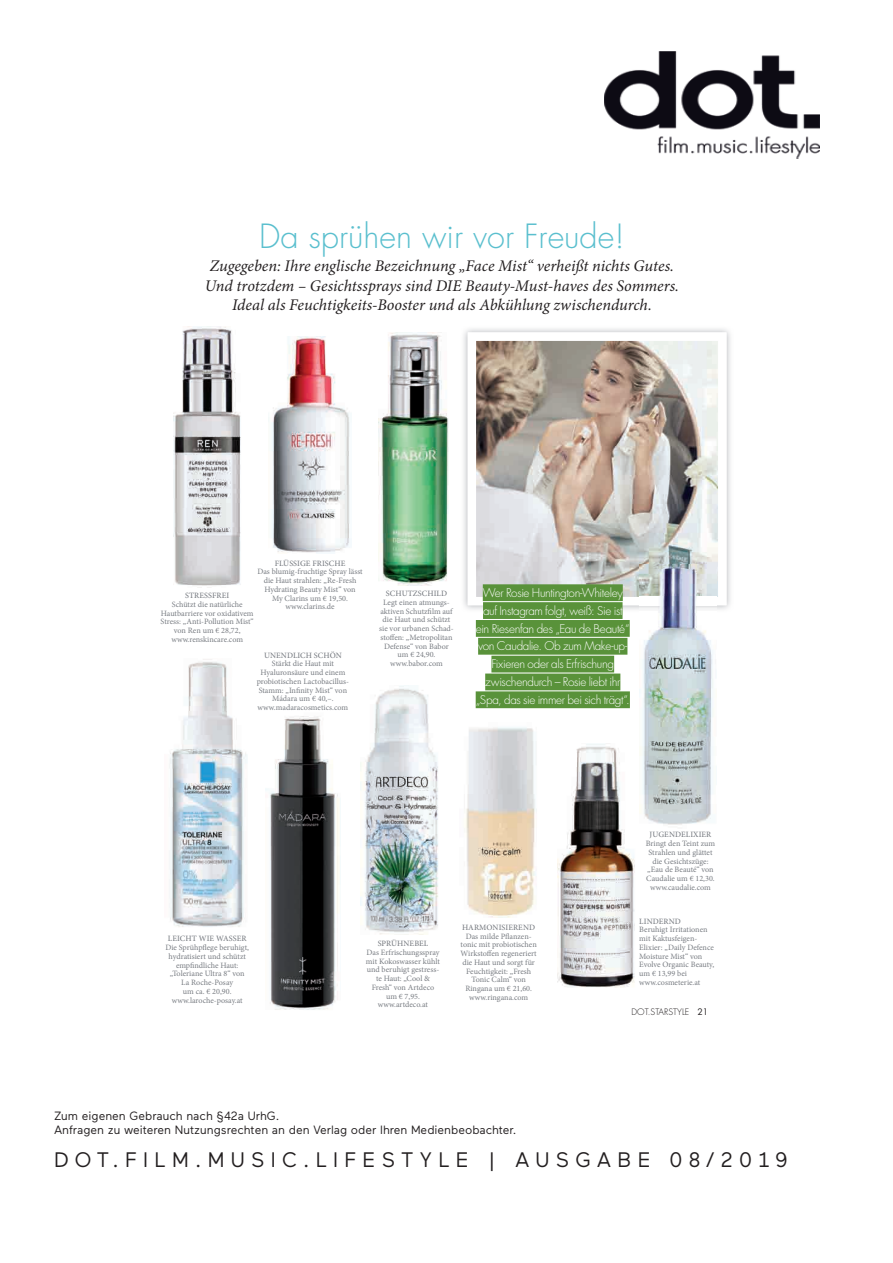
<style>
.page{position:relative;width:893px;height:1263px;background:#fff}
.page>*{position:absolute;margin:0;border:0;box-sizing:border-box;transform-origin:0 0}
.t1{font:300 32.55px "Futura";color:#5abfce}
.t2{font:21px "Maax";letter-spacing:.3em;color:#231f20}
.t3{font:italic 16.2px/19.5px "Minion Pro";letter-spacing:-.005em;color:#231f20;text-align:center}
.t4{font:12px/14.4px "Maax";color:#231f20}
.t5{font:300 11.7px/17.9px "Futura";letter-spacing:-.03em;color:#fff;text-align:center}
.t6{font:300 8.7px "Futura";color:#231f20}
.t7{font:8.1px/8.7px "Minion Pro";color:#787c82;text-align:center}
.t8{font:500 8.1px "Minion Pro";letter-spacing:.01em;color:#787c82}
.s1{font-weight:400}
</style>
<div class="page">
<img style="left:463px;top:328px;width:268px;height:282px">
<svg style="left:468px;top:332px;width:258px;height:273px;background:#c3bbb4"></svg>
<img style="left:640px;top:565px;width:77px;height:260px">
<img style="left:558px;top:744px;width:77px;height:244px">
<img style="left:271px;top:336px;width:79px;height:217px">
<img style="left:379px;top:332px;width:70px;height:254px">
<img style="left:174px;top:326px;width:67px;height:260px">
<img style="left:361px;top:685px;width:77px;height:249px">
<img style="left:266px;top:716px;width:73px;height:294px">
<img style="left:170px;top:659px;width:77px;height:268px">
<img style="left:465px;top:727px;width:72px;height:191px">
<div style="left:483px;top:584px;width:140px;height:17px;background:#59923a"></div>
<div style="left:483px;top:602px;width:140px;height:17px;background:#59923a"></div>
<div style="left:476px;top:620px;width:154px;height:17px;background:#59923a"></div>
<div style="left:478px;top:638px;width:149px;height:17px;background:#59923a"></div>
<div style="left:491px;top:656px;width:123px;height:16px;background:#59923a"></div>
<div style="left:485px;top:673px;width:135px;height:17px;background:#59923a"></div>
<div style="left:476px;top:691px;width:154px;height:17px;background:#59923a"></div>
<img style="left:605px;top:51px;width:214px;height:107px">
<h1 class="t1" style="left:259px;top:215px;width:367px">Da sprühen wir vor Freude!</h1>
<h3 class="t3" style="left:205px;top:256px;width:476px">Zugegeben: Ihre englische Bezeichnung „Face Mist“ verheißt nichts Gutes.<br>Und trotzdem – Gesichtssprays sind DIE Beauty-Must-haves des Sommers.<br>Ideal als Feuchtigkeits-Booster und als Abkühlung zwischendurch.</h3>
<p class="t8" style="left:275px;top:557px;width:72px">FLÜSSIGE FRISCHE</p>
<p class="t7" style="left:257px;top:567px;width:107px">Das blumig-fruchtige Spray lässt die Haut strahlen: „Re-Fresh<br>Hydrating Beauty Mist“ von<br>My Clarins um € 19,50. www.clarins.de</p>
<p class="t8" style="left:185px;top:590px;width:45px">STRESSFREI</p>
<p class="t7" style="left:161px;top:600px;width:95px">Schützt die natürliche<br>Hautbarriere vor oxidativem<br>Stress: „Anti-Pollution Mist“ von Ren um € 28,72, www.renskincare.com</p>
<p class="t8" style="left:264px;top:650px;width:79px">UNENDLICH SCHÖN</p>
<p class="t7" style="left:257px;top:659px;width:94px">Stärkt die Haut mit<br>Hyaluronsäure und einem probiotischen Lactobacillus-<br>Stamm: „Infinity Mist“ von<br>Mádara um € 40,–. www.madaracosmetics.com</p>
<p class="t8" style="left:386px;top:588px;width:63px">SCHUTZSCHILD</p>
<p class="t7" style="left:379px;top:598px;width:76px">Legt einen atmungs&shy;aktiven Schutzfilm auf die Haut und schützt sie vor urbanen Schad&shy;stoffen: „Metropolitan<br>Defense“ von Babor um € 24,90. www.babor.com</p>
<h3 class="t5" style="left:476px;top:584px;width:156px">Wer Rosie Huntington-Whiteley auf Instagram folgt, weiß: Sie ist ein Riesenfan des „Eau de Beauté“ von Caudalie. Ob zum Make-up-<br>Fixieren oder als Erfrischung zwischendurch – Rosie liebt ihr „Spa, das sie immer bei sich trägt“.</h3>
<p class="t8" style="left:649px;top:829px;width:63px">JUGENDELIXIER</p>
<p class="t7" style="left:646px;top:839px;width:71px">Bringt den Teint zum<br>Strahlen und glättet die Gesichtszüge: „Eau de Beauté“ von<br>Caudalie um € 12,30. www.caudalie.com</p>
<p class="t8" style="left:168px;top:933px;width:80px">LEICHT WIE WASSER</p>
<p class="t7" style="left:165px;top:943px;width:85px">Die Sprühpflege beruhigt, hydratisiert und schützt empfindliche Haut: „Toleriane Ultra 8“ von<br>La Roche-Posay<br>um ca. € 20,90. www.laroche-posay.at</p>
<p class="t8" style="left:378px;top:938px;width:52px">SPRÜHNEBEL</p>
<p class="t7" style="left:366px;top:948px;width:76px">Das Erfrischungsspray mit Kokoswasser kühlt und beruhigt gestress&shy;te Haut: „Cool &amp;<br>Fresh“ von Artdeco um € 7,95. www.artdeco.at</p>
<p class="t8" style="left:462px;top:922px;width:74px">HARMONISIEREND</p>
<p class="t7" style="left:461px;top:932px;width:78px">Das milde Pflanzen&shy;tonic mit probiotischen<br>Wirkstoffen regeneriert die Haut und sorgt für<br>Feuchtigkeit: „Fresh<br>Tonic Calm“ von<br>Ringana um € 21,60. www.ringana.com</p>
<h3 class="t4" style="left:54px;top:1108px;width:464px">Zum eigenen Gebrauch nach §42a UrhG.<br>Anfragen zu weiteren Nutzungsrechten an den Verlag oder Ihren Medienbeobachter.</h3>
<p class="t8" style="left:639px;top:915px;width:43px">LINDERND</p>
<p class="t7" style="left:639px;top:925px;width:77px;text-align:left">Beruhigt Irritationen mit Kaktusfeigen-<br>Elixier: „Daily Defence<br>Moisture Mist“ von<br>Evolve Organic Beauty, um € 13,99 bei www.cosmeterie.at</p>
<p class="t6" style="left:632px;top:1006px;width:78px">DOT.STARSTYLE <span class="s1">21</span></p>
<h2 class="t2" style="left:54px;top:1146px;width:735px">DOT.FILM.MUSIC.LIFESTYLE | AUSGABE 08/2019</h2>
</div>
